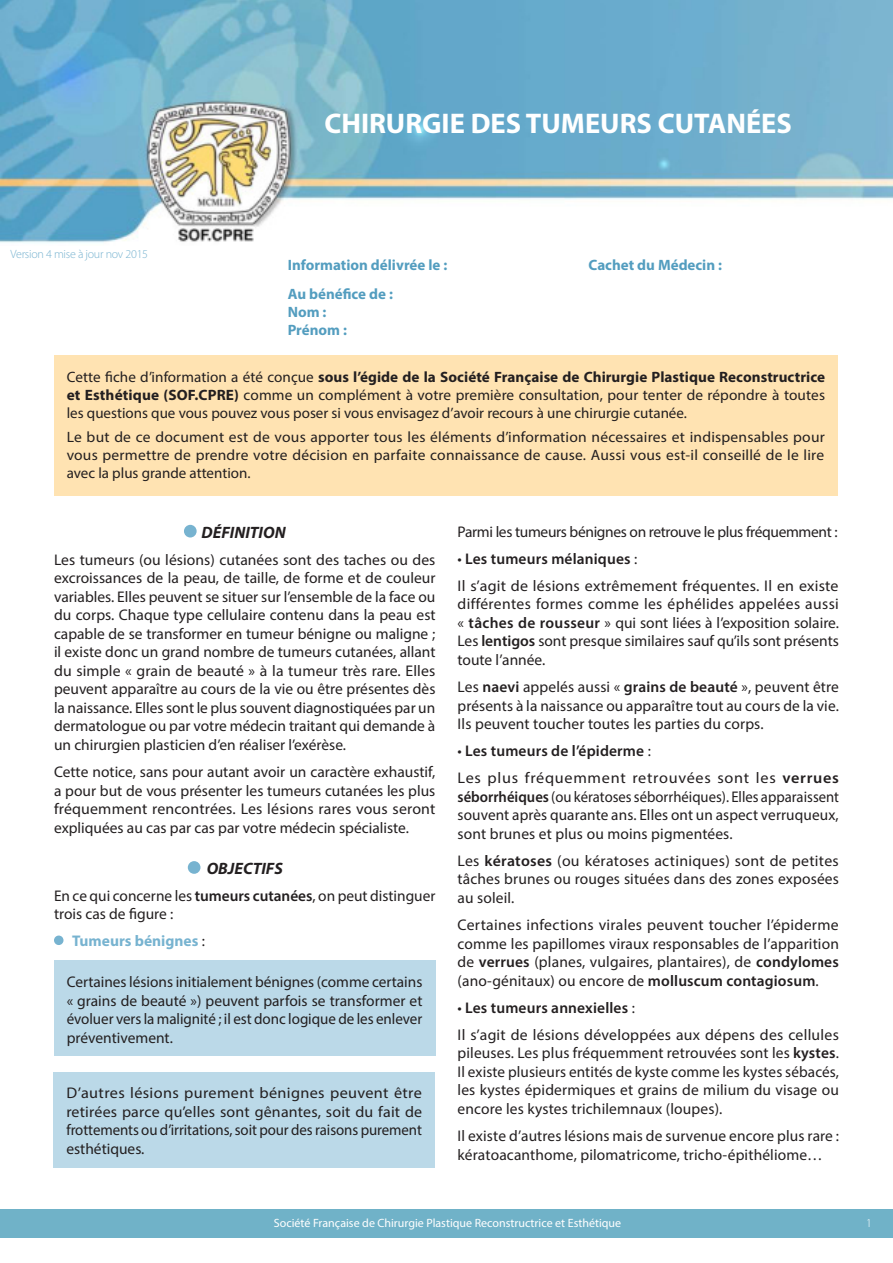
<style>
.page{position:relative;width:893px;height:1263px;background:#fff}
.page>*{position:absolute;margin:0;border:0;box-sizing:border-box;transform-origin:0 0}
.t1{font:700 28.5px "Myriad Pro";color:#fff}
.t2{font:italic 700 16.5px "Myriad Pro";color:#231f20}
.t3{font:15.45px/18.6px "Myriad Pro";letter-spacing:.01em;color:#231f20;text-align:justify}
.t4{font:15.45px/18.6px "Myriad Pro";letter-spacing:.01em;color:#231f20;text-align:justify;scale:1.05 1}
.t5{font:15.45px/18.6px "Myriad Pro";letter-spacing:.01em;color:#231f20;text-align:justify;scale:.95 1}
.t6{font:15.45px/27px "Myriad Pro";letter-spacing:.045em;color:#231f20}
.t7{font:15.45px "Myriad Pro";letter-spacing:-.02em;color:#231f20}
.t8{font:700 15.45px "Myriad Pro";color:#77b3d0}
.t9{font:15px/18px "Myriad Pro";color:#231f20;text-align:justify}
.t10{font:700 15px/18px "Myriad Pro";color:#539dbf}
.t11{font:12px "Myriad Pro";color:#fff}
.t12{font:300 12px "Myriad Pro";letter-spacing:-.02em;color:#77b3d0}
.t13{font:300 12px "Myriad Pro";color:#fff}
.s1{font-weight:700}
.s2{font-weight:600}
.s3{font-weight:400;color:#231f20}
</style>
<div class="page">
<div style="left:0;top:1209px;width:893px;height:29px;background:#70b2c8"></div>
<div style="left:54px;top:355px;width:783px;height:140px;background:#ffe3b2"></div>
<div style="left:184px;top:525px;width:13px;height:12px;background:#77b3d0;border-radius:50%"></div>
<div style="left:188px;top:861px;width:12px;height:13px;background:#77b3d0;border-radius:50%"></div>
<div style="left:54px;top:935px;width:10px;height:10px;background:#77b3d0;border-radius:50%"></div>
<div style="left:54px;top:1072px;width:381px;height:95px;background:#bbd9e8"></div>
<div style="left:54px;top:961px;width:381px;height:95px;background:#bbd9e8"></div>
<img style="left:0;top:0;width:893px;height:243px">
<h1 class="t1" style="left:324px;top:109px;width:469px">CHIRURGIE DES TUMEURS CUTANÉES</h1>
<p class="t12" style="left:11px;top:249px;width:139px">Version 4 mise à jour nov 2015</p>
<p class="t10" style="left:288px;top:257px;width:161px">Information délivrée le :</p>
<p class="t10" style="left:589px;top:257px;width:135px">Cachet du Médecin :</p>
<p class="t10" style="left:288px;top:285px;width:107px">Au bénéfice de :<br>Nom :<br>Prénom :</p>
<p class="t9" style="left:67px;top:369px;width:760px">Cette fiche d’information a été conçue <span class="s1">sous l’égide de la Société Française de Chirurgie Plastique Reconstructrice et Esthétique (SOF.CPRE)</span> comme un complément à votre première consultation, pour tenter de répondre à toutes les questions que vous pouvez vous poser si vous envisagez d’avoir recours à une chirurgie cutanée.</p>
<p class="t9" style="left:67px;top:430px;width:760px">Le but de ce document est de vous apporter tous les éléments d’information nécessaires et indispensables pour vous permettre de prendre votre décision en parfaite connaissance de cause. Aussi vous est-il conseillé de le lire avec la plus grande attention.</p>
<p class="t2" style="left:202px;top:524px;width:86px">DÉFINITION</p>
<p class="t3" style="left:54px;top:551px;width:383px">Les tumeurs (ou lésions) cutanées sont des taches ou des excroissances de la peau, de taille, de forme et de couleur variables. Elles peuvent se situer sur l’ensemble de la face ou du corps. Chaque type cellulaire contenu dans la peau est capable de se transformer en tumeur bénigne ou maligne ; il existe donc un grand nombre de tumeurs cutanées, allant du simple « grain de beauté » à la tumeur très rare. Elles peuvent apparaître au cours de la vie ou être présentes dès la naissance. Elles sont le plus souvent diagnostiquées par un dermatologue ou par votre médecin traitant qui demande à un chirurgien plasticien d’en réaliser l’exérèse.</p>
<p class="t3" style="left:54px;top:764px;width:383px">Cette notice, sans pour autant avoir un caractère exhaustif, a pour but de vous présenter les tumeurs cutanées les plus fréquemment rencontrées. Les lésions rares vous seront expliquées au cas par cas par votre médecin spécialiste.</p>
<p class="t2" style="left:207px;top:860px;width:78px">OBJECTIFS</p>
<p class="t3" style="left:54px;top:888px;width:383px">En ce qui concerne les <span class="s2">tumeurs cutanées</span>, on peut distinguer trois cas de figure :</p>
<p class="t8" style="left:72px;top:933px;width:134px">Tumeurs bénignes <span class="s3">:</span></p>
<p class="t3" style="left:67px;top:974px;width:357px">Certaines lésions initialement bénignes (comme certains « grains de beauté ») peuvent parfois se transformer et évoluer vers la malignité ; il est donc logique de les enlever préventivement.</p>
<p class="t4" style="left:66px;top:1085px;width:340px">D’autres lésions purement bénignes peuvent être retirées parce qu’elles sont gênantes, soit du fait de frottements ou d’irritations, soit pour des raisons purement esthétiques.</p>
<p class="t7" style="left:458px;top:526px;width:382px">Parmi les tumeurs bénignes on retrouve le plus fréquemment :</p>
<p class="t3" style="left:458px;top:545px;width:383px;line-height:27px">• <span class="s2">Les tumeurs mélaniques</span> :<br>Il s’agit de lésions extrêmement fréquentes. Il en existe</p>
<p class="t3" style="left:458px;top:596px;width:383px">différentes formes comme les éphélides appelées aussi « <span class="s2">tâches de rousseur</span> » qui sont liées à l’exposition solaire.<br>Les <span class="s2">lentigos</span> sont presque similaires sauf qu’ils sont présents toute l’année.</p>
<p class="t3" style="left:458px;top:679px;width:383px">Les <span class="s2">naevi</span> appelés aussi « <span class="s2">grains de beauté</span> », peuvent être présents à la naissance ou apparaître tout au cours de la vie.<br>Ils peuvent toucher toutes les parties du corps.</p>
<p class="t6" style="left:458px;top:737px;width:383px">• <span class="s2">Les tumeurs de l’épiderme</span> :<br>Les plus fréquemment retrouvées sont les <span class="s2">verrues</span></p>
<p class="t5" style="left:458px;top:789px;width:403px"><span class="s2">séborrhéiques</span> (ou kératoses séborrhéiques). Elles apparaissent souvent après quarante ans. Elles ont un aspect verruqueux, sont brunes et plus ou moins pigmentées.</p>
<p class="t3" style="left:458px;top:853px;width:383px">Les <span class="s2">kératoses</span> (ou kératoses actiniques) sont de petites tâches brunes ou rouges situées dans des zones exposées au soleil.</p>
<p class="t3" style="left:458px;top:917px;width:383px">Certaines infections virales peuvent toucher l’épiderme comme les papillomes viraux responsables de l’apparition de <span class="s2">verrues</span> (planes, vulgaires, plantaires), de <span class="s2">condylomes </span>(ano-génitaux) ou encore de <span class="s2">molluscum contagiosum</span>.</p>
<p class="t3" style="left:458px;top:994px;width:383px;line-height:27px">• <span class="s2">Les tumeurs annexielles</span> :<br>Il s’agit de lésions développées aux dépens des cellules</p>
<p class="t3" style="left:458px;top:1045px;width:383px">pileuses. Les plus fréquemment retrouvées sont les <span class="s2">kystes</span>.<br>Il existe plusieurs entités de kyste comme les kystes sébacés, les kystes épidermiques et grains de milium du visage ou encore les kystes trichilemnaux (loupes).</p>
<p class="t3" style="left:458px;top:1128px;width:383px">Il existe d’autres lésions mais de survenue encore plus rare : kératoacanthome, pilomatricome, tricho-épithéliome…</p>
<p class="t11" style="left:274px;top:1218px;width:349px">Société Française de Chirurgie Plastique Reconstructrice et Esthétique</p>
<p class="t13" style="left:866px;top:1219px;width:7px">1</p>
</div>
